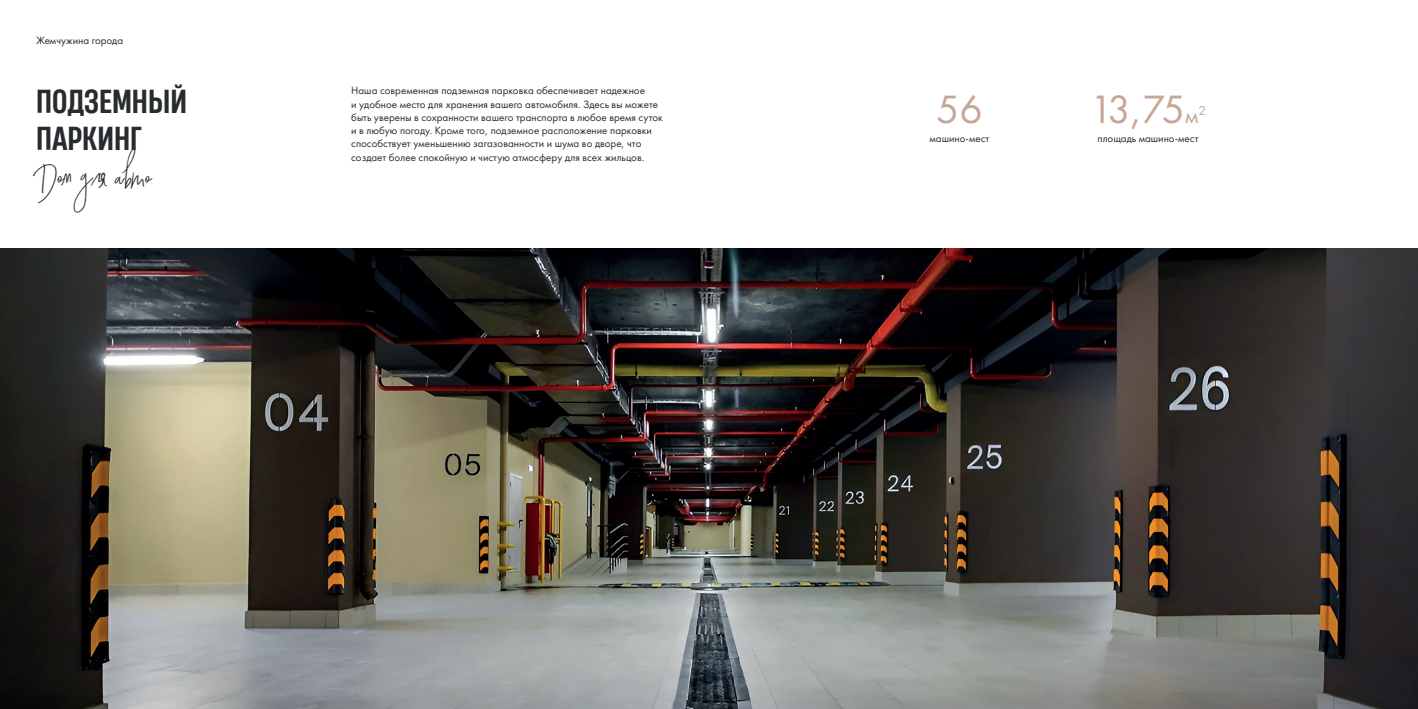
<style>
.page{position:relative;width:1418px;height:709px;background:#fff}
.page>*{position:absolute;margin:0;border:0;box-sizing:border-box;transform-origin:0 0}
.t1{font:46px "Crystal Sky RUS";color:#292c2f}
.t2{font:41px "Futura PT";color:#c6a695}
.t3{font:500 31px/37.2px "Heading Now Trial 55";color:#292c2f}
.t4{font:11px/13.2px "Futura PT";color:#292c2f}
.s1{font-size:23px}
</style>
<div class="page">
<img style="left:0;top:248px;width:1417px;height:461px">
<p class="t4" style="left:36px;top:34px;width:89px">Жемчужина города</p>
<h3 class="t3" style="left:36px;top:82px;width:152px">ПОДЗЕМНЫЙ<br>ПАРКИНГ</h3>
<h1 class="t1" style="left:36px;top:144px;width:117px">Дом для авто</h1>
<p class="t4" style="left:351px;top:84px;width:313px">Наша современная подземная парковка обеспечивает надежное<br>и удобное место для хранения вашего автомобиля. Здесь вы можете быть уверены в сохранности вашего транспорта в любое время суток и в любую погоду. Кроме того, подземное расположение парковки способствует уменьшению загазованности и шума во дворе, что создает более спокойную и чистую атмосферу для всех жильцов.</p>
<h2 class="t2" style="left:936px;top:85px;width:48px">56</h2>
<h2 class="t2" style="left:1089px;top:85px;width:118px">13,75<span class="s1">м</span><sup>2</sup></h2>
<p class="t4" style="left:929px;top:132px;width:61px">машино-мест</p>
<p class="t4" style="left:1097px;top:132px;width:102px">площадь машино-мест</p>
</div>
